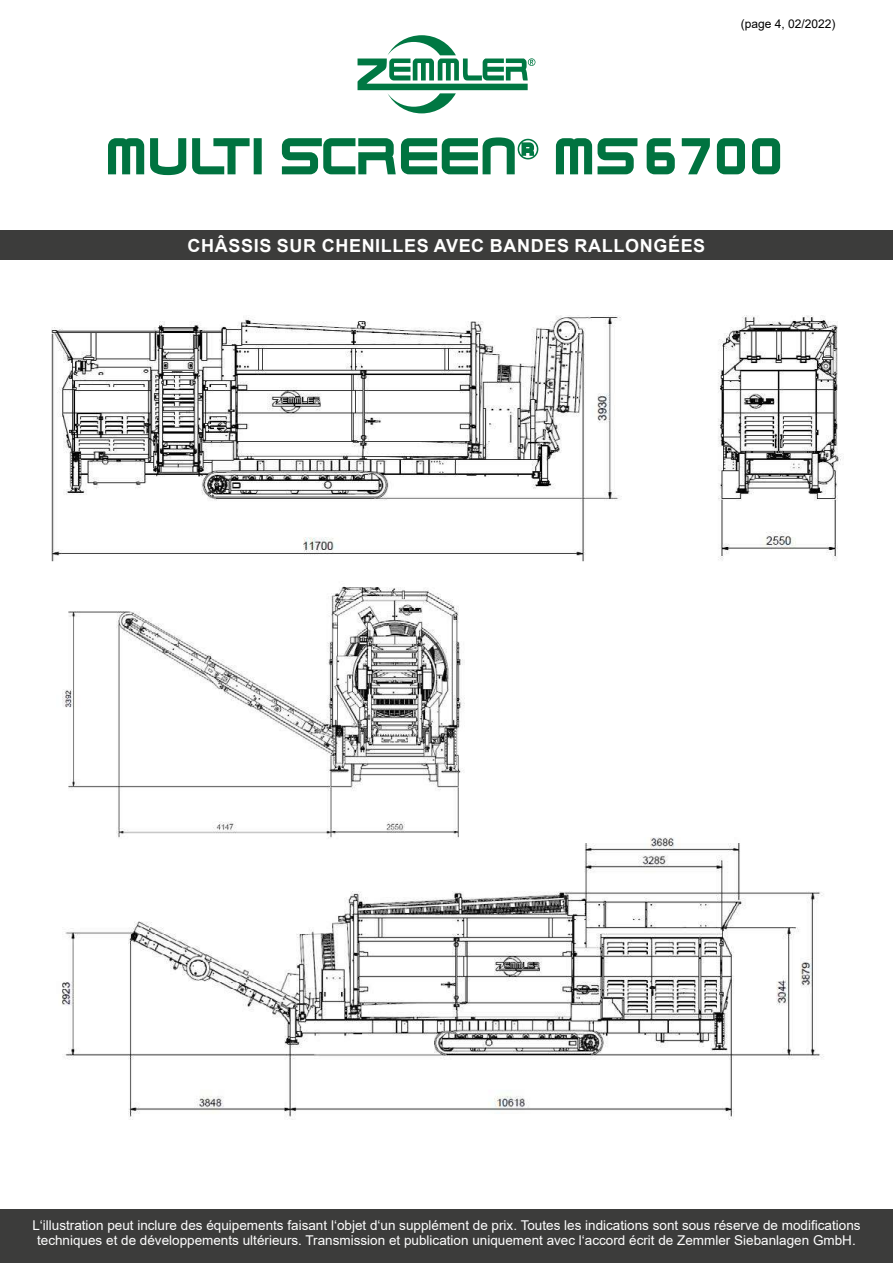
<style>
.page{position:relative;width:893px;height:1263px;background:#fff}
.page>*{position:absolute;margin:0;border:0;box-sizing:border-box;transform-origin:0 0}
.t1{font:700 18px "Arial";letter-spacing:.035em;color:#fff}
.t2{font:13.5px/15px "Arial";color:#fff;text-align:center}
.t3{font:12px "Arial";color:#000}
</style>
<div class="page">
<svg style="left:358px;top:35px;width:177px;height:78px"></svg>
<div style="left:0;top:1209px;width:893px;height:54px;background:#3c3c3b"></div>
<svg style="left:108px;top:137px;width:672px;height:38px"></svg>
<div style="left:0;top:230px;width:893px;height:30px;background:#3c3c3b"></div>
<img style="left:62px;top:838px;width:762px;height:282px">
<img style="left:51px;top:315px;width:790px;height:247px">
<img style="left:62px;top:586px;width:411px;height:256px">
<p class="t3" style="left:741px;top:15px;width:96px">(page 4, 02/2022)</p>
<h1 class="t1" style="left:188px;top:233px;width:519px">CHÂSSIS SUR CHENILLES AVEC BANDES RALLONGÉES</h1>
<p class="t2" style="left:32px;top:1218px;width:830px">L‘illustration peut inclure des équipements faisant l‘objet d‘un supplément de prix. Toutes les indications sont sous réserve de modifications techniques et de développements ultérieurs. Transmission et publication uniquement avec l‘accord écrit de Zemmler Siebanlagen GmbH.</p>
</div>
